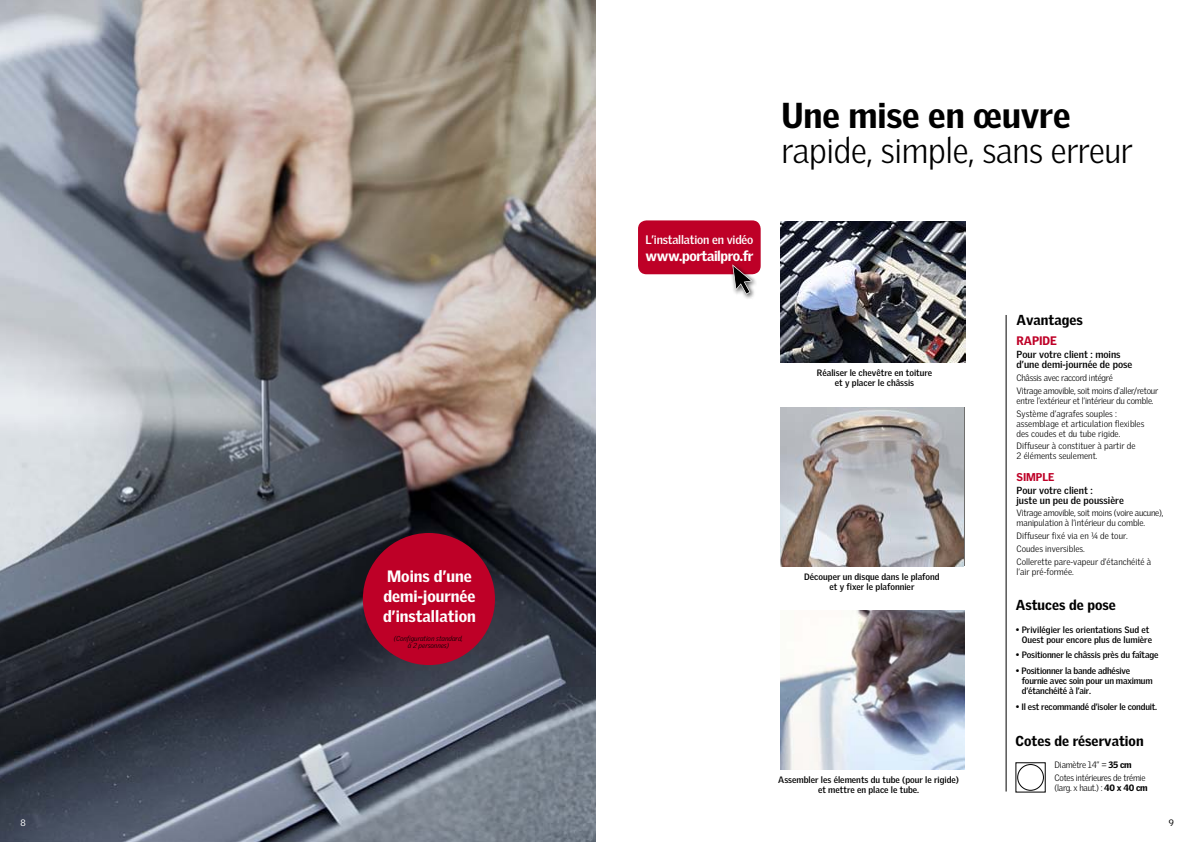
<style>
.page{position:relative;width:1191px;height:842px;background:#fff}
.page>*{position:absolute;margin:0;border:0;box-sizing:border-box;transform-origin:0 0}
.t1{font:300 35px "Velux Gothic";letter-spacing:-.01em;color:#000}
.t2{font:900 35px "Velux Gothic";letter-spacing:-.005em;color:#000}
.t3{font:900 16px/20px "Velux Gothic";color:#fff}
.t4{font:900 14px "Velux Gothic";color:#000}
.t5{font:900 14px "Velux Gothic";letter-spacing:-.03em;color:#fff}
.t6{font:700 12px "Velux Gothic";letter-spacing:-.015em;color:#fff}
.t7{font:900 12px "Velux Gothic";color:#be0027}
.t8{font:900 11px "Velux Gothic";color:#be0027}
.t9{font:700 10px/10px "Velux Gothic";color:#000}
.t10{font:700 9px/10px "Velux Gothic";color:#000;text-align:center}
.t11{font:300 9px/10px "Velux Gothic";color:#000}
.t12{font:300 9px/12.8px "Velux Gothic";letter-spacing:-.03em;color:#000}
.t13{font:700 9px/10px "Velux Gothic";letter-spacing:-.02em;color:#000}
.t14{font:300 9px/12.8px "Velux Gothic";letter-spacing:-.02em;color:#000}
.t15{font:9px "Velux Gothic";color:#fff}
.t16{font:9px "Velux Gothic";color:#000}
.t17{font:italic 300 7px/6.5px "Velux Gothic";color:#000;text-align:center}
.s1{font-weight:900}
</style>
<div class="page">
<svg style="left:1015px;top:762px;width:30px;height:30px"></svg>
<div style="left:1017px;top:764px;width:26px;height:26px;background:#fff;border-radius:50%"></div>
<div style="left:1017px;top:764px;width:26px;height:27px;border:1px solid #000;border-radius:50%"></div>
<img style="left:0;top:0;width:595px;height:842px">
<img style="left:780px;top:221px;width:185px;height:142px">
<img style="left:780px;top:407px;width:184px;height:159px">
<img style="left:780px;top:611px;width:184px;height:159px">
<hr style="left:1006px;top:315px;width:1px;height:476px;background:#000">
<div style="left:638px;top:220px;width:122px;height:54px;background:#be0027;border-radius:9px"></div>
<div style="left:729px;top:261px;width:29px;height:39px;background:#000;opacity:.75"></div>
<svg style="left:732px;top:264px;width:20px;height:30px"></svg>
<div style="left:363px;top:533px;width:132px;height:132px;background:#be0027;border-radius:50%"></div>
<p class="t15" style="left:20px;top:817px;width:7px">8</p>
<h2 class="t3" style="left:383px;top:566px;width:94px">Moins d’une demi-journée d’installation</h2>
<p class="t17" style="left:394px;top:635px;width:71px">(Configuration standard, à 2 personnes)</p>
<h1 class="t2" style="left:781px;top:93px;width:290px">Une mise en œuvre</h1>
<h1 class="t1" style="left:781px;top:129px;width:352px">rapide, simple, sans erreur</h1>
<h3 class="t6" style="left:645px;top:232px;width:109px">L’installation en vidéo</h3>
<h3 class="t5" style="left:645px;top:247px;width:109px">www.portailpro.fr</h3>
<p class="t10" style="left:817px;top:368px;width:117px">Réaliser le chevêtre en toiture et y placer le châssis</p>
<p class="t10" style="left:804px;top:572px;width:137px">Découper un disque dans le plafond et y fixer le plafonnier</p>
<p class="t10" style="left:778px;top:775px;width:182px">Assembler les élements du tube (pour le rigide) et mettre en place le tube.</p>
<h3 class="t4" style="left:1016px;top:311px;width:68px">Avantages</h3>
<h3 class="t7" style="left:1016px;top:333px;width:42px">Rapide</h3>
<p class="t9" style="left:1016px;top:349px;width:117px">Pour votre client : moins d’une demi-journée de pose</p>
<p class="t12" style="left:1016px;top:371px;width:143px">Châssis avec raccord intégré<br>Vitrage amovible, soit moins d’aller/retour</p>
<p class="t14" style="left:1016px;top:394px;width:139px">entre l’extérieur et l’intérieur du comble.<br>Système d’agrafes souples :</p>
<p class="t11" style="left:1016px;top:418px;width:129px">assemblage et articulation flexibles des coudes et du tube rigide.</p>
<p class="t11" style="left:1016px;top:441px;width:120px">Diffuseur à constituer à partir de<br>2 éléments seulement.</p>
<p class="t8" style="left:1016px;top:470px;width:39px">Simple</p>
<p class="t9" style="left:1016px;top:485px;width:109px">Pour votre client :<br>juste un peu de poussière</p>
<p class="t12" style="left:1016px;top:508px;width:148px;line-height:10px">Vitrage amovible, soit moins (voire aucune), manipulation à l’intérieur du comble.</p>
<p class="t11" style="left:1016px;top:529px;width:136px;line-height:12.8px">Diffuseur fixé via en ¼ de tour.<br>Coudes inversibles.<br>Collerette pare-vapeur d’étanchéité à</p>
<p class="t11" style="left:1016px;top:567px;width:59px">l’air pré-formée.</p>
<h3 class="t4" style="left:1015px;top:596px;width:101px">Astuces de pose</h3>
<p class="t10" style="left:1015px;top:624px;width:138px;text-align:right">• Privilégier les orientations Sud et<br>Ouest pour encore plus de lumière</p>
<p class="t10" style="left:1015px;top:650px;width:144px">• Positionner le châssis près du faîtage</p>
<p class="t13" style="left:1021px;top:666px;width:132px;text-indent:-6px">• Positionner la bande adhésive fournie avec soin pour un maximum d’étanchéité à l’air.</p>
<p class="t13" style="left:1015px;top:701px;width:143px">• Il est recommandé d’isoler le conduit.</p>
<h3 class="t4" style="left:1015px;top:732px;width:129px">Cotes de réservation</h3>
<p class="t12" style="left:1054px;top:759px;width:92px">Diamètre 14’’ = <span class="s1">35 cm<br></span>Cotes intérieures de trémie</p>
<p class="t12" style="left:1054px;top:781px;width:95px">(larg. x haut.) : <span class="s1">40 x 40 cm</span></p>
<p class="t16" style="left:1168px;top:817px;width:7px">9</p>
</div>
